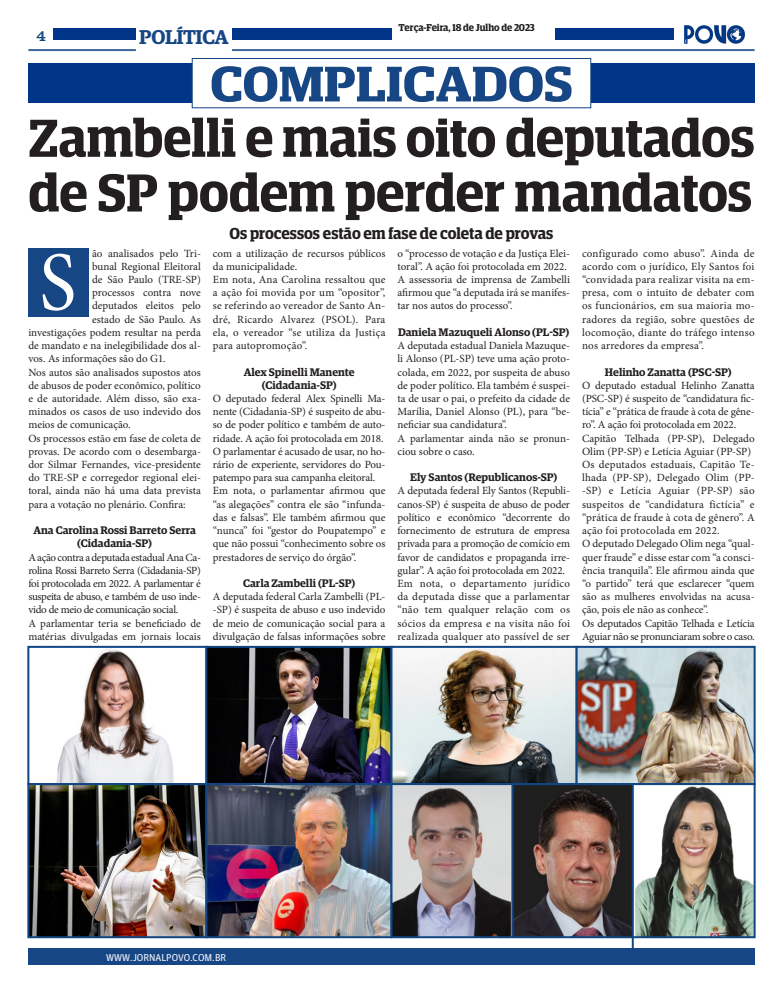
<style>
.page{position:relative;width:783px;height:993px;background:#fff}
.page>*{position:absolute;margin:0;border:0;box-sizing:border-box;transform-origin:0 0}
.t1{font:83.8px "Minion Pro";color:#fff;scale:.93 1}
.t2{font:600 53.4px "Guardian Egyptian Display";letter-spacing:-.005em;color:#231f20}
.t3{font:600 50px "Guardian Egyptian Display";color:#174685;scale:1.09 1}
.t4{font:600 20px "Guardian Egyptian";letter-spacing:-.02em;color:#174685}
.t5{font:600 16px "Guardian Egyptian Display";letter-spacing:-.005em;color:#231f20}
.t6{font:16px "Clarendon BT";color:#174685}
.t7{font:11px/13.2px "Minion Pro";color:#231f20;text-align:justify}
.t8{font:600 11px "Guardian Egyptian";color:#231f20}
.t9{font:11px/13.2px "Minion Pro";letter-spacing:-.02em;color:#231f20}
.t10{font:600 10px "Guardian Egyptian Display";letter-spacing:-.005em;color:#231f20}
.t11{font:10px "Guardian Agate Sans G1 D Regular";color:#fff}
</style>
<div class="page">
<div style="left:28px;top:947px;width:726px;height:17px;background:#174685"></div>
<img style="left:684px;top:25px;width:62px;height:19px">
<div style="left:232px;top:28px;width:159px;height:12px;background:#003589"></div>
<div style="left:54px;top:28px;width:82px;height:12px;background:#003589"></div>
<hr style="left:28px;top:49px;width:108px;height:2px;background:#174685">
<hr style="left:232px;top:49px;width:522px;height:2px;background:#174685">
<div style="left:555px;top:28px;width:119px;height:12px;background:#003589"></div>
<div style="left:28px;top:63px;width:726px;height:40px;background:#003589"></div>
<div style="left:192px;top:58px;width:398px;height:50px;background:#fff"></div>
<div style="left:192px;top:58px;width:399px;height:50px;border:1px solid #114682"></div>
<div style="left:28px;top:248px;width:61px;height:69px;background:#174685"></div>
<img style="left:30px;top:648px;width:722px;height:286px">
<div style="left:27px;top:645px;width:180px;height:139px;border:2px solid #114683"></div>
<div style="left:205px;top:645px;width:187px;height:139px;border:2px solid #114683"></div>
<div style="left:390px;top:645px;width:187px;height:139px;border:2px solid #114683"></div>
<div style="left:575px;top:645px;width:180px;height:139px;border:2px solid #114683"></div>
<div style="left:27px;top:782px;width:180px;height:155px;border:2px solid #114683"></div>
<div style="left:205px;top:782px;width:187px;height:155px;border:2px solid #114683"></div>
<div style="left:390px;top:782px;width:365px;height:155px;border:2px solid #114683"></div>
<hr style="left:511px;top:783px;width:2px;height:153px;background:#114683">
<hr style="left:631px;top:782px;width:2px;height:168px;background:#114683">
<p class="t10" style="left:398px;top:22px;width:138px">Terça-Feira, 18 de Julho de 2023</p>
<h3 class="t4" style="left:139px;top:22px;width:91px">POLÍTICA</h3>
<p class="t3" style="left:210px;top:57px;width:334px">COMPLICADOS</p>
<p class="t2" style="left:28px;top:109px;width:727px">Zambelli e mais oito deputados</p>
<p class="t2" style="left:28px;top:163px;width:725px">de SP podem perder mandatos</p>
<p class="t5" style="left:229px;top:225px;width:325px">Os processos estão em fase de coleta de provas</p>
<p class="t1" style="left:39px;top:226px;width:41px">S</p>
<p class="t7" style="left:92px;top:246px;width:110px">ão analisados pelo Tri-</p>
<h3 class="t6" style="left:36px;top:25px;width:11px">4</h3>
<p class="t7" style="left:397px;top:246px;width:174px">o “processo de votação e da Justiça Elei&shy;toral”. A ação foi protocolada em 2022.</p>
<p class="t7" style="left:397px;top:273px;width:174px">A assessoria de imprensa de Zambelli afirmou que “a deputada irá se manifes&shy;tar nos autos do processo”.</p>
<p class="t8" style="left:398px;top:324px;width:173px">Daniela Mazuqueli Alonso (PL-SP)</p>
<p class="t7" style="left:397px;top:339px;width:174px">A deputada estadual Daniela Mazuque&shy;li Alonso (PL-SP) teve uma ação proto&shy;colada, em 2022, por suspeita de abuso de poder político. Ela também é suspei&shy;ta de usar o pai, o prefeito da cidade de Marília, Daniel Alonso (PL), para “be&shy;neficiar sua candidatura”.</p>
<p class="t7" style="left:397px;top:431px;width:174px">A parlamentar ainda não se pronun&shy;ciou sobre o caso.</p>
<p class="t8" style="left:410px;top:469px;width:149px">Ely Santos (Republicanos-SP)</p>
<p class="t7" style="left:397px;top:484px;width:174px">A deputada federal Ely Santos (Republi&shy;canos-SP) é suspeita de abuso de poder político e econômico “decorrente do fornecimento de estrutura de empresa privada para a promoção de comício em favor de candidatos e propaganda irre&shy;gular”. A ação foi protocolada em 2022.</p>
<p class="t7" style="left:397px;top:576px;width:174px">Em nota, o departamento jurídico da deputada disse que a parlamentar “não tem qualquer relação com os sócios da empresa e na visita não foi realizada qualquer ato passível de ser</p>
<p class="t7" style="left:213px;top:246px;width:174px">com a utilização de recursos públicos da municipalidade.</p>
<p class="t7" style="left:213px;top:273px;width:174px">Em nota, Ana Carolina ressaltou que a ação foi movida por um “opositor”, se referindo ao vereador de Santo An&shy;dré, Ricardo Alvarez (PSOL). Para ela, o vereador “se utiliza da Justiça para autopromoção”.</p>
<p class="t8" style="left:243px;top:363px;width:112px">Alex Spinelli Manente</p>
<p class="t8" style="left:262px;top:376px;width:76px">(Cidadania-SP)</p>
<p class="t7" style="left:213px;top:392px;width:174px">O deputado federal Alex Spinelli Ma&shy;nente (Cidadania-SP) é suspeito de abu&shy;so de poder político e também de auto&shy;ridade. A ação foi protocolada em 2018.</p>
<p class="t7" style="left:213px;top:444px;width:174px">O parlamentar é acusado de usar, no ho&shy;rário de experiente, servidores do Pou&shy;patempo para sua campanha eleitoral.</p>
<p class="t7" style="left:213px;top:484px;width:174px">Em nota, o parlamentar afirmou que “as alegações” contra ele são “infunda&shy;das e falsas”. Ele também afirmou que “nunca” foi “gestor do Poupatempo” e que não possui “conhecimento sobre os prestadores de serviço do órgão”.</p>
<p class="t8" style="left:243px;top:574px;width:113px">Carla Zambelli (PL-SP)</p>
<p class="t7" style="left:213px;top:590px;width:174px">A deputada federal Carla Zambelli (PL--SP) é suspeita de abuso e uso indevido de meio de comunicação social para a divulgação de falsas informações sobre</p>
<p class="t7" style="left:582px;top:246px;width:174px">configurado como abuso”. Ainda de acordo com o jurídico, Ely Santos foi “convidada para realizar visita na em&shy;presa, com o intuito de debater com os funcionários, em sua maioria mo&shy;radores da região, sobre questões de locomoção, diante do tráfego intenso nos arredores da empresa”.</p>
<p class="t8" style="left:604px;top:363px;width:128px">Helinho Zanatta (PSC-SP)</p>
<p class="t7" style="left:582px;top:378px;width:174px">O deputado estadual Helinho Zanatta (PSC-SP) é suspeito de “candidatura fic&shy;tícia” e “prática de fraude à cota de gêne&shy;ro”. A ação foi protocolada em 2022.</p>
<p class="t7" style="left:582px;top:431px;width:174px">Capitão Telhada (PP-SP), Delegado<br>Olim (PP-SP) e Letícia Aguiar (PP-SP)</p>
<p class="t7" style="left:582px;top:458px;width:174px">Os deputados estaduais, Capitão Te&shy;lhada (PP-SP), Delegado Olim (PP--SP) e Letícia Aguiar (PP-SP) são suspeitos de “candidatura fictícia” e “prática de fraude à cota de gênero”. A ação foi protocolada em 2022.</p>
<p class="t7" style="left:582px;top:537px;width:174px">O deputado Delegado Olim nega “qual&shy;quer fraude” e disse estar com “a consci&shy;ência tranquila”. Ele afirmou ainda que “o partido” terá que esclarecer “quem são as mulheres envolvidas na acusa&shy;ção, pois ele não as conhece”.</p>
<p class="t9" style="left:582px;top:616px;width:174px">Os deputados Capitão Telhada e Letícia<br>Aguiar não se pronunciaram sobre o caso.</p>
<p class="t7" style="left:92px;top:260px;width:110px">bunal Regional Eleitoral</p>
<p class="t7" style="left:92px;top:273px;width:110px">de São Paulo (TRE-SP)</p>
<p class="t7" style="left:92px;top:286px;width:110px">processos contra nove</p>
<p class="t7" style="left:92px;top:299px;width:110px">deputados eleitos pelo</p>
<p class="t7" style="left:92px;top:312px;width:110px">estado de São Paulo. As</p>
<p class="t7" style="left:28px;top:326px;width:174px">investigações podem resultar na perda</p>
<p class="t7" style="left:28px;top:339px;width:174px">de mandato e na inelegibilidade dos al-</p>
<p class="t7" style="left:28px;top:352px;width:139px">vos. As informações são do G1.</p>
<p class="t7" style="left:28px;top:365px;width:174px">Nos autos são analisados supostos atos de abusos de poder econômico, político e de autoridade. Além disso, são exa&shy;minados os casos de uso indevido dos meios de comunicação.</p>
<p class="t7" style="left:28px;top:431px;width:174px">Os processos estão em fase de coleta de provas. De acordo com o desembarga&shy;dor Silmar Fernandes, vice-presidente do TRE-SP e corregedor regional elei&shy;toral, ainda não há uma data prevista para a votação no plenário. Confira:</p>
<p class="t8" style="left:33px;top:522px;width:164px">Ana Carolina Rossi Barreto Serra</p>
<p class="t8" style="left:77px;top:535px;width:76px">(Cidadania-SP)</p>
<p class="t7" style="left:28px;top:550px;width:174px">A ação contra a deputada estadual Ana Ca&shy;rolina Rossi Barreto Serra (Cidadania-SP) foi protocolada em 2022. A parlamentar é suspeita de abuso, e também de uso inde&shy;vido de meio de comunicação social.</p>
<p class="t7" style="left:28px;top:616px;width:174px">A parlamentar teria se beneficiado de matérias divulgadas em jornais locais</p>
<p class="t11" style="left:106px;top:949px;width:122px">WWW.JORNALPOVO.COM.BR</p>
</div>
